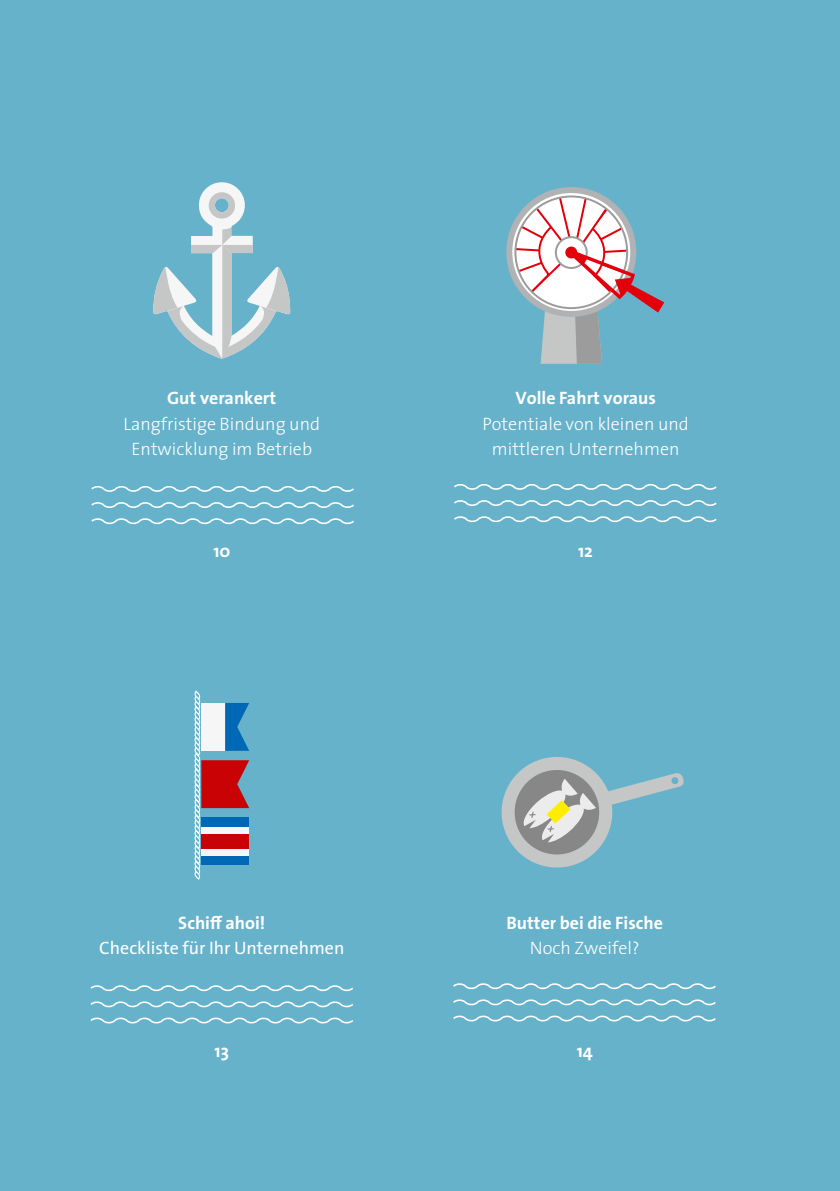
<style>
.page{position:relative;width:840px;height:1191px;background:#fff}
.page>*{position:absolute;margin:0;border:0;box-sizing:border-box;transform-origin:0 0}
.Fließtext{font:300 18px/25.2px "The Sans";color:#fff;text-align:center}
.Fließtext-2{font:700 18px "The Sans";color:#fff}
.Fließtext-3{font:18px "The Sans";color:#fff}
</style>
<div class="page">
<div style="left:0;top:0;width:839px;height:1191px;background:#66b2cb"></div>
<svg style="left:91px;top:486px;width:263px;height:6px"></svg>
<svg style="left:91px;top:502px;width:263px;height:6px"></svg>
<svg style="left:91px;top:518px;width:263px;height:7px"></svg>
<svg style="left:153px;top:182px;width:137px;height:176px"></svg>
<svg style="left:453px;top:983px;width:263px;height:7px"></svg>
<svg style="left:453px;top:999px;width:263px;height:7px"></svg>
<svg style="left:453px;top:1015px;width:263px;height:7px"></svg>
<svg style="left:502px;top:757px;width:182px;height:111px"></svg>
<svg style="left:454px;top:484px;width:263px;height:6px"></svg>
<svg style="left:454px;top:500px;width:263px;height:6px"></svg>
<svg style="left:454px;top:516px;width:263px;height:7px"></svg>
<div style="left:506px;top:187px;width:130px;height:130px;border:6px solid #b1b2b3;border-radius:50%"></div>
<svg style="left:513px;top:194px;width:151px;height:170px"></svg>
<div style="left:565px;top:246px;width:12px;height:12px;background:#e3000b;border-radius:50%"></div>
<svg style="left:90px;top:985px;width:263px;height:7px"></svg>
<svg style="left:90px;top:1001px;width:263px;height:7px"></svg>
<svg style="left:90px;top:1017px;width:263px;height:7px"></svg>
<svg style="left:194px;top:690px;width:55px;height:190px"></svg>
<div style="left:201px;top:817px;width:48px;height:48px;background:#0068b4"></div>
<div style="left:201px;top:827px;width:48px;height:29px;background:#f6f6f6"></div>
<div style="left:201px;top:834px;width:48px;height:14px;background:#c80205"></div>
<p class="Fließtext-2" style="left:167px;top:383px;width:110px">Gut verankert</p>
<p class="Fließtext" style="left:123px;top:410px;width:198px">Langfristige Bindung und<br>Entwicklung im Betrieb</p>
<p class="Fließtext-2" style="left:213px;top:536px;width:19px">10</p>
<p class="Fließtext-2" style="left:515px;top:383px;width:142px">Volle Fahrt voraus</p>
<p class="Fließtext" style="left:482px;top:410px;width:208px">Potentiale von kleinen und</p>
<p class="Fließtext" style="left:491px;top:435px;width:189px">mittleren Unternehmen</p>
<p class="Fließtext-2" style="left:577px;top:536px;width:16px">12</p>
<p class="Fließtext-2" style="left:178px;top:907px;width:89px">Schiff ahoi!</p>
<p class="Fließtext-3" style="left:99px;top:933px;width:246px">Checkliste für Ihr Unternehmen</p>
<p class="Fließtext-2" style="left:214px;top:1035px;width:16px">13</p>
<p class="Fließtext-2" style="left:506px;top:907px;width:158px">Butter bei die Fische</p>
<p class="Fließtext" style="left:529px;top:935px;width:111px">Noch Zweifel?</p>
<p class="Fließtext-2" style="left:576px;top:1035px;width:18px">14</p>
</div>
